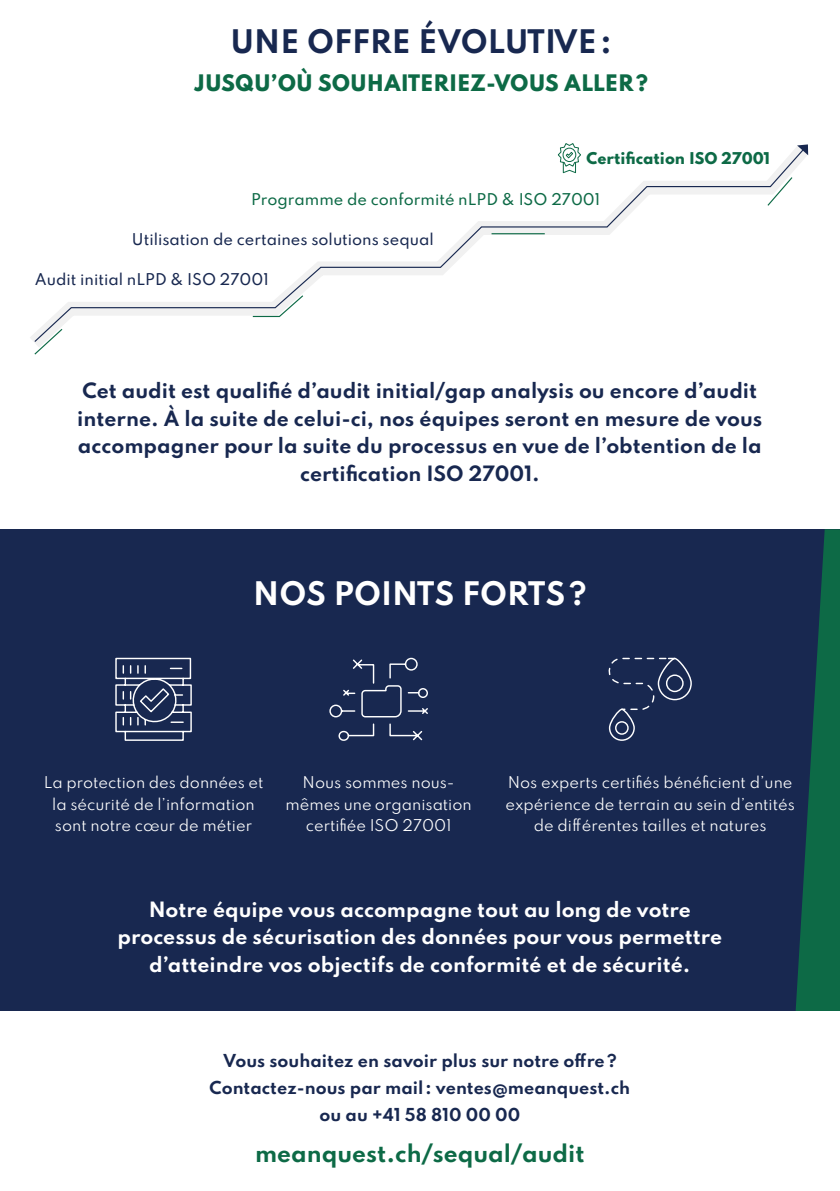
<style>
.page{position:relative;width:840px;height:1191px;background:#fff}
.page>*{position:absolute;margin:0;border:0;box-sizing:border-box;transform-origin:0 0}
.t1{font:700 28.8px "Spartan";color:#182850}
.t2{font:700 28.8px "Spartan";color:#fff}
.t3{font:700 21.6px "Spartan";color:#0d6a46}
.t4{font:800 20.2px "Spartan";color:#0d6a46}
.t5{font:700 18.8px/27.4px "Spartan";color:#182850;text-align:center}
.t6{font:700 18.8px/27.4px "Spartan";color:#fff;text-align:center}
.t7{font:700 15.8px/26.8px "Spartan";color:#182850;text-align:center}
.t8{font:14.4px/21.6px "Spartan";color:#fff;text-align:center}
.t9{font:500 14.4px "Spartan";color:#182850}
.t10{font:500 14.4px "Spartan";color:#0d6a46}
.t11{font:800 14.4px "Spartan";color:#0d6a46}
</style>
<div class="page">
<div style="left:0;top:529px;width:839px;height:482px;background:#182850"></div>
<svg style="left:795px;top:529px;width:44px;height:482px"></svg>
<svg style="left:115px;top:657px;width:77px;height:84px"></svg>
<svg style="left:329px;top:657px;width:99px;height:84px"></svg>
<svg style="left:608px;top:657px;width:84px;height:84px"></svg>
<svg style="left:42px;top:148px;width:762px;height:179px"></svg>
<svg style="left:796px;top:144px;width:11px;height:11px"></svg>
<svg style="left:251px;top:294px;width:53px;height:24px"></svg>
<hr style="left:491px;top:233px;width:53px;height:1px;background:#0d6a46">
<svg style="left:33px;top:327px;width:30px;height:28px"></svg>
<svg style="left:765px;top:176px;width:28px;height:31px"></svg>
<svg style="left:557px;top:143px;width:24px;height:31px"></svg>
<h1 class="t1" style="left:230px;top:20px;width:382px">UNE OFFRE ÉVOLUTIVE:</h1>
<h3 class="t4" style="left:194px;top:67px;width:455px">JUSQU’OÙ SOUHAITERIEZ-VOUS ALLER?</h3>
<p class="t11" style="left:586px;top:148px;width:185px">Certification ISO 27001</p>
<p class="t10" style="left:251px;top:188px;width:350px">Programme de conformité nLPD &amp; ISO 27001</p>
<p class="t9" style="left:132px;top:228px;width:303px">Utilisation de certaines solutions sequal</p>
<p class="t9" style="left:35px;top:269px;width:235px">Audit initial nLPD &amp; ISO 27001</p>
<h3 class="t5" style="left:77px;top:377px;width:686px">Cet audit est qualifié d’audit initial/gap analysis ou encore d’audit interne. À la suite de celui-ci, nos équipes seront en mesure de vous accompagner pour la suite du processus en vue de l’obtention de la certification ISO 27001.</h3>
<h1 class="t2" style="left:253px;top:572px;width:334px">NOS POINTS FORTS?</h1>
<p class="t8" style="left:44px;top:771px;width:221px">La protection des données et la sécurité de l’information sont notre cœur de métier</p>
<p class="t8" style="left:285px;top:771px;width:188px">Nous sommes nous&shy;mêmes une organisation certifiée ISO 27001</p>
<p class="t8" style="left:505px;top:771px;width:291px">Nos experts certifiés bénéficient d’une expérience de terrain au sein d’entités de différentes tailles et natures</p>
<h3 class="t6" style="left:117px;top:895px;width:606px">Notre équipe vous accompagne tout au long de votre processus de sécurisation des données pour vous permettre d’atteindre vos objectifs de conformité et de sécurité.</h3>
<p class="t7" style="left:209px;top:1046px;width:422px">Vous souhaitez en savoir plus sur notre offre?<br>Contactez-nous par mail: ventes@meanquest.ch ou au +41 58 810 00 00</p>
<h2 class="t3" style="left:255px;top:1137px;width:331px">meanquest.ch/sequal/audit</h2>
</div>
